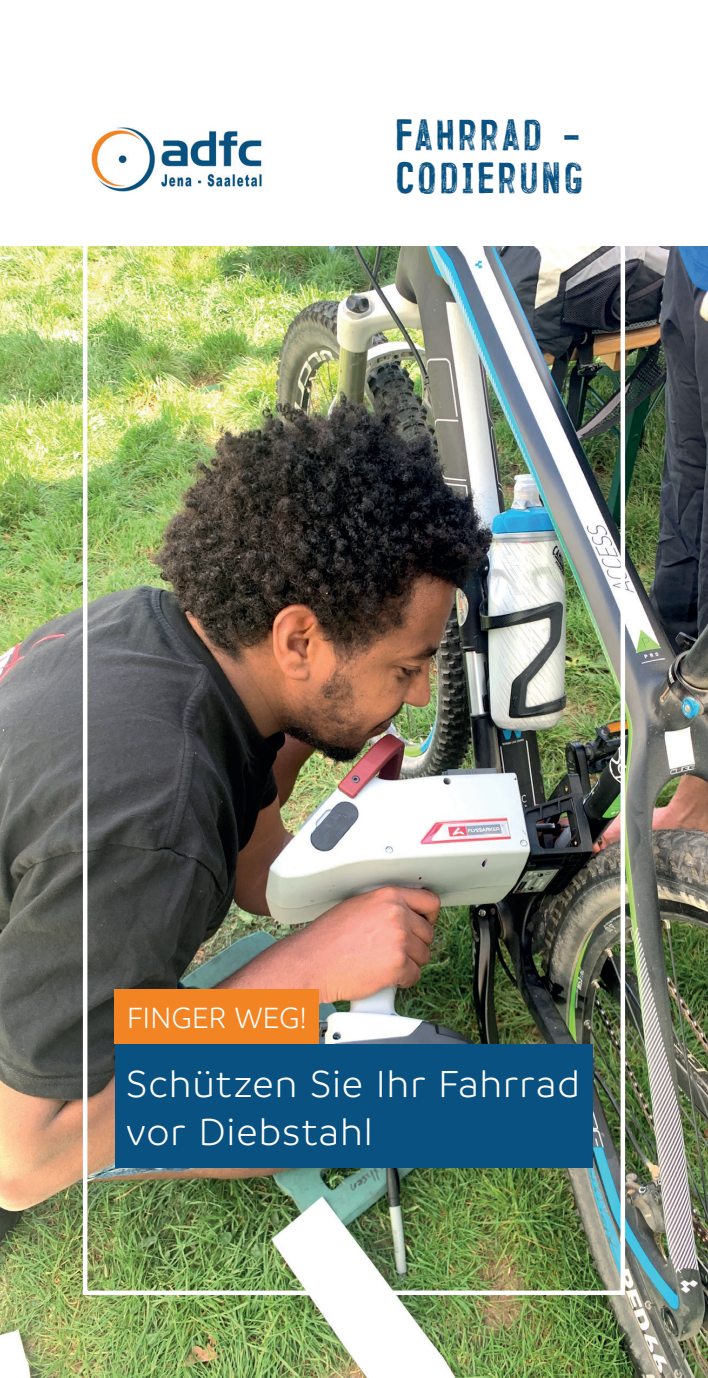
<style>
.page{position:relative;width:708px;height:1378px;background:#fff}
.page>*{position:absolute;margin:0;border:0;box-sizing:border-box;transform-origin:0 0}
.t1{font:300 40.5px/48.6px "Branding";letter-spacing:.025em;color:#fff}
.t2{font:36px/43.2px "Trincha";letter-spacing:.075em;color:#095180}
.t3{font:300 31.5px "Branding";letter-spacing:-.01em;color:#fff}
</style>
<div class="page">
<img style="left:0;top:246px;width:708px;height:1132px">
<div style="left:83px;top:240px;width:542px;height:1055px;border:4px solid #fff"></div>
<img style="left:91px;top:127px;width:171px;height:65px">
<div style="left:115px;top:989px;width:204px;height:54px;background:#f38423"></div>
<div style="left:115px;top:1043px;width:478px;height:124px;background:#095180"></div>
<p class="t2" style="left:395px;top:109px;width:189px">FAHRRAD -<br>CODIERUNG</p>
<p class="t3" style="left:127px;top:1002px;width:182px">FINGER WEG!</p>
<p class="t1" style="left:126px;top:1060px;width:455px">Schützen Sie Ihr Fahrrad vor Diebstahl</p>
</div>
